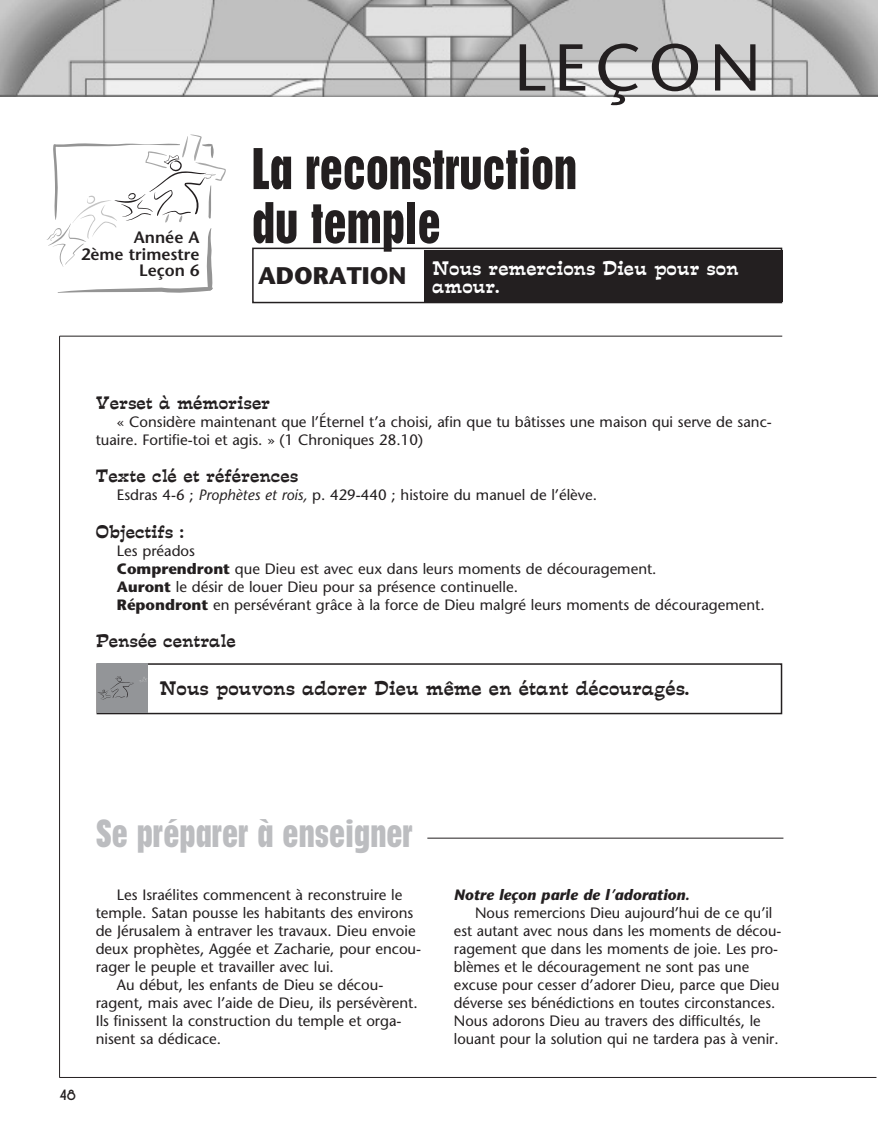
<style>
.page{position:relative;width:878px;height:1148px;background:#fff}
.page>*{position:absolute;margin:0;border:0;box-sizing:border-box;transform-origin:0 0}
.t1{font:66px "Stone Sans";letter-spacing:.125em;color:#231f20}
.t2{font:700 condensed 54px/54px "Placard";color:#231f20;scale:.95 1}
.t3{font:700 condensed 36px "Placard";color:#bcbdc0}
.t4{font:18px "Estro Font";color:#231f20}
.t5{font:18px/18px "Estro Font";color:#fff}
.t6{font:16.5px "Estro Font";color:#231f20}
.t7{font:600 16.5px/16.5px "Stone Sans";color:#231f20;text-align:right}
.t8{font:15px/18px "Stone Sans";color:#231f20}
.t9{font:italic 700 15px "Stone Sans";color:#231f20}
.t10{font:700 15px "New Garden";color:#231f20}
.s1{font-family:"Stone Sans";font-weight:700;font-size:24px;color:#231f20}
.s2{font-style:italic}
.s3{font-weight:700}
</style>
<div class="page">
<div style="left:424px;top:250px;width:358px;height:52px;background:#231f20"></div>
<img style="left:0;top:0;width:878px;height:96px">
<svg style="left:46px;top:134px;width:180px;height:159px"></svg>
<div style="left:252px;top:248px;width:530px;height:55px;border:2px solid #231f20"></div>
<hr style="left:60px;top:336px;width:722px;height:1px;background:#231f20">
<hr style="left:59px;top:336px;width:1px;height:741px;background:#231f20">
<hr style="left:60px;top:1077px;width:816px;height:1px;background:#231f20">
<hr style="left:427px;top:837px;width:356px;height:1px;background:#231f20">
<div style="left:97px;top:663px;width:685px;height:51px;border:2px solid #231f20"></div>
<div style="left:97px;top:663px;width:51px;height:49px;background:#939598"></div>
<svg style="left:98px;top:676px;width:49px;height:24px"></svg>
<p class="t7" style="left:81px;top:231px;width:120px">Année A<br>2ème trimestre<br>Leçon 6</p>
<h1 class="t1" style="left:514px;top:42px;width:248px">LEÇON</h1>
<h2 class="t2" style="left:252px;top:146px;width:343px">La reconstruction du temple</h2>
<p class="t5" style="left:432px;top:259px;width:308px;text-indent:-174px"><span class="s1">ADORATION</span> Nous remercions Dieu pour son amour.</p>
<p class="t6" style="left:96px;top:393px;width:176px">Verset à mémoriser</p>
<p class="t8" style="left:96px;top:414px;width:677px;text-indent:21px">« Considère maintenant que l’Éternel t’a choisi, afin que tu bâtisses une maison qui serve de sanc&shy;tuaire. Fortifie-toi et agis. » (1 Chroniques 28.10)</p>
<p class="t6" style="left:96px;top:467px;width:204px">Texte clé et références</p>
<p class="t8" style="left:117px;top:488px;width:481px">Esdras 4-6 ; <span class="s2">Prophètes et rois,</span> p. 429-440 ; histoire du manuel de l’élève.</p>
<p class="t6" style="left:96px;top:522px;width:90px">Objectifs :</p>
<p class="t8" style="left:117px;top:543px;width:649px">Les préados<br><span class="s3">Comprendront</span> que Dieu est avec eux dans leurs moments de découragement.<br><span class="s3">Auront</span> le désir de louer Dieu pour sa présence continuelle.<br><span class="s3">Répondront</span> en persévérant grâce à la force de Dieu malgré leurs moments de découragement.</p>
<p class="t6" style="left:96px;top:632px;width:141px">Pensée centrale</p>
<p class="t4" style="left:160px;top:678px;width:531px">Nous pouvons adorer Dieu même en étant découragés.</p>
<p class="t10" style="left:60px;top:1086px;width:18px">48</p>
<h3 class="t3" style="left:96px;top:820px;width:319px">Se préparer à enseigner</h3>
<p class="t8" style="left:117px;top:887px;width:287px">Les Israélites commencent à reconstruire le</p>
<p class="t8" style="left:96px;top:905px;width:319px">temple. Satan pousse les habitants des environs</p>
<p class="t8" style="left:96px;top:923px;width:321px">de Jérusalem à entraver les travaux. Dieu envoie</p>
<p class="t8" style="left:96px;top:941px;width:327px">deux prophètes, Aggée et Zacharie, pour encou-</p>
<p class="t8" style="left:96px;top:959px;width:240px">rager le peuple et travailler avec lui.</p>
<p class="t8" style="left:117px;top:977px;width:268px">Au début, les enfants de Dieu se décou-</p>
<p class="t8" style="left:96px;top:995px;width:323px">ragent, mais avec l’aide de Dieu, ils persévèrent.</p>
<p class="t8" style="left:96px;top:1013px;width:307px">Ils finissent la construction du temple et orga-</p>
<p class="t8" style="left:96px;top:1031px;width:127px">nisent sa dédicace.</p>
<p class="t9" style="left:454px;top:889px;width:238px">Notre leçon parle de l’adoration.</p>
<p class="t8" style="left:454px;top:905px;width:329px;text-indent:21px">Nous remercions Dieu aujourd’hui de ce qu’il est autant avec nous dans les moments de décou&shy;ragement que dans les moments de joie. Les pro&shy;blèmes et le découragement ne sont pas une excuse pour cesser d’adorer Dieu, parce que Dieu déverse ses bénédictions en toutes circonstances.<br>Nous adorons Dieu au travers des difficultés, le louant pour la solution qui ne tardera pas à venir.</p>
</div>
